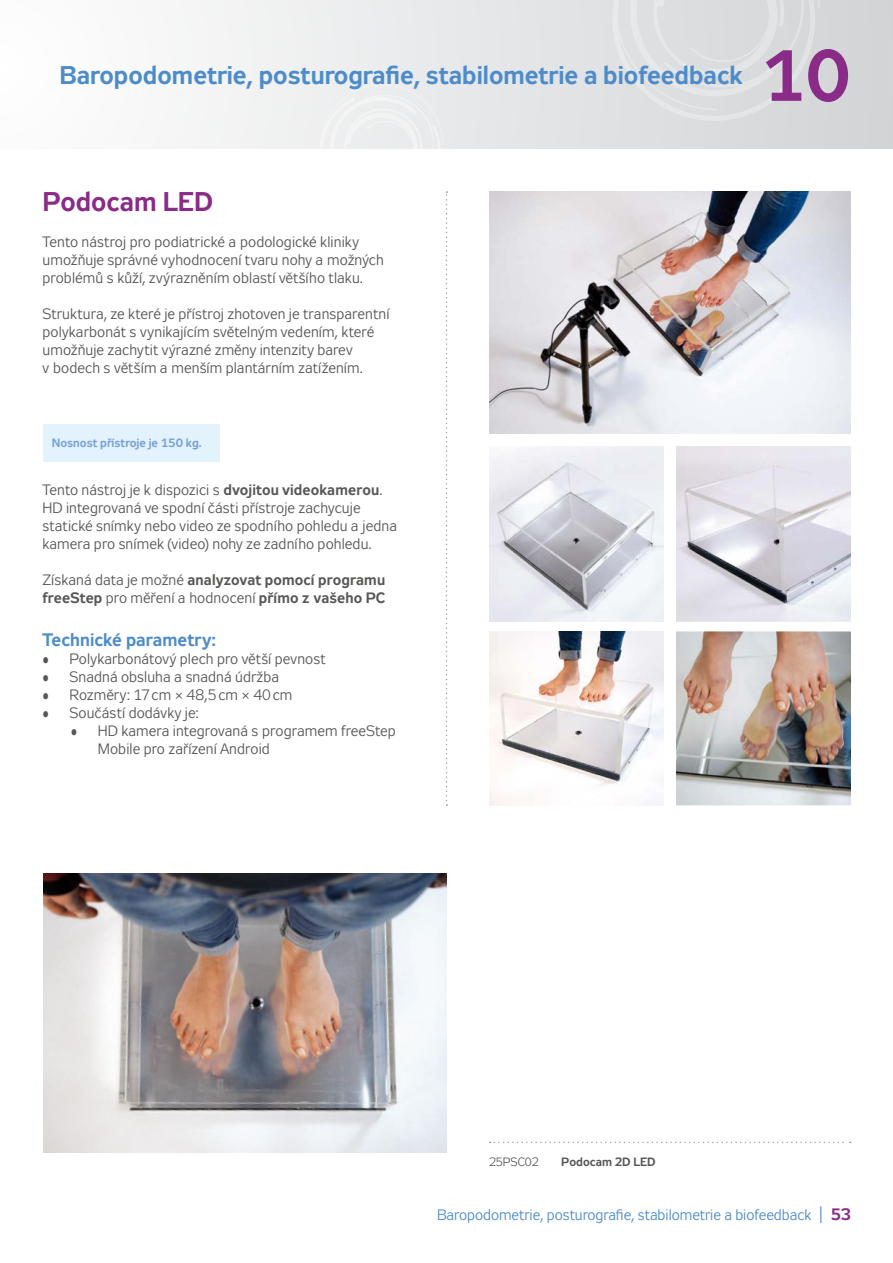
<style>
.page{position:relative;width:893px;height:1263px;background:#fff}
.page>*{position:absolute;margin:0;border:0;box-sizing:border-box;transform-origin:0 0}
.t1{font:72px "Zeppelin 33";color:#8a2b87}
.t2{font:27px "Zeppelin 33";color:#8a2b87}
.t3{font:25.5px "Zeppelin 33";color:#4d8cca}
.t4{font:18px "Zeppelin 33";letter-spacing:.005em;color:#4d8cca}
.t5{font:15px/18px "Zeppelin 31";letter-spacing:.01em;color:#575756}
.t6{font:15px/18px "Zeppelin 33";letter-spacing:.01em;color:#575756}
.t7{font:15px "Zeppelin 31";color:#4d8cca}
.t8{font:12px "Zeppelin 33";color:#79a1d5}
.t9{font:12px "Zeppelin 33";color:#575756}
.t10{font:12px "Zeppelin 31";color:#575756}
.s1{font-family:"Zeppelin 33"}
.s2{font-family:"Zeppelin 31"}
.s3{font-size:16.5px}
.s4{font-family:"Zeppelin 33";font-size:16.5px;color:#8a2b87}
</style>
<div class="page">
<div style="left:0;top:0;width:893px;height:149px;background:linear-gradient(to right,#fefefe,#d2d4d5)"></div>
<svg style="left:611px;top:0;width:209px;height:122px;background:#dcdedf"></svg>
<div style="left:43px;top:424px;width:177px;height:37px;background:#e3f3fd"></div>
<img style="left:489px;top:191px;width:361px;height:242px">
<img style="left:43px;top:874px;width:403px;height:279px">
<img style="left:676px;top:447px;width:174px;height:174px">
<img style="left:676px;top:631px;width:174px;height:175px">
<img style="left:489px;top:447px;width:174px;height:174px">
<img style="left:489px;top:631px;width:174px;height:175px">
<svg style="left:318px;top:84px;width:129px;height:722px"></svg>
<svg style="left:490px;top:1142px;width:361px;height:1px"></svg>
<h3 class="t3" style="left:60px;top:61px;width:685px">Baropodometrie, posturografie, stabilometrie a biofeedback</h3>
<h1 class="t1" style="left:761px;top:35px;width:91px">10</h1>
<h2 class="t2" style="left:43px;top:187px;width:172px">Podocam LED</h2>
<p class="t5" style="left:43px;top:234px;width:343px">Tento nástroj pro podiatrické a podologické kliniky umožňuje správné vyhodnocení tvaru nohy a možných problémů s kůží, zvýrazněním oblastí většího tlaku.</p>
<p class="t5" style="left:43px;top:306px;width:348px">Struktura, ze které je přístroj zhotoven je transparentní polykarbonát s vynikajícím světelným vedením, které umožňuje zachytit výrazné změny intenzity barev<br>v bodech s větším a menším plantárním zatížením.</p>
<p class="t8" style="left:52px;top:436px;width:152px">Nosnost přístroje je 150 kg.</p>
<p class="t5" style="left:43px;top:482px;width:356px">Tento nástroj je k dispozici s <span class="s1">dvojitou videokamerou</span>.<br>HD integrovaná ve spodní části přístroje zachycuje statické snímky nebo video ze spodního pohledu a jedna kamera pro snímek (video) nohy ze zadního pohledu.</p>
<p class="t6" style="left:43px;top:572px;width:344px"><span class="s2">Získaná data je možné</span> analyzovat pomocí programu freeStep <span class="s2">pro měření a hodnocení</span> přímo z vašeho PC</p>
<p class="t4" style="left:43px;top:630px;width:175px">Technické parametry:</p>
<p class="t5" style="left:43px;top:651px;width:285px">• Polykarbonátový plech pro větší pevnost</p>
<p class="t5" style="left:43px;top:669px;width:238px">• Snadná obsluha a snadná údržba</p>
<p class="t5" style="left:43px;top:687px;width:251px">• Rozměry: 17cm × 48,5cm × 40cm</p>
<p class="t5" style="left:43px;top:705px;width:158px">• Součástí dodávky je:</p>
<p class="t5" style="left:98px;top:723px;width:300px;text-indent:-27px">• HD kamera integrovaná s programem freeStep<br>Mobile pro zařízení Android</p>
<p class="t10" style="left:489px;top:1156px;width:51px">25PSC02</p>
<p class="t9" style="left:561px;top:1155px;width:96px">Podocam 2D LED</p>
<p class="t7" style="left:437px;top:1207px;width:416px">Baropodometrie, posturografie, stabilometrie a biofeedback <span class="s3">|</span> <span class="s4">53</span></p>
</div>
